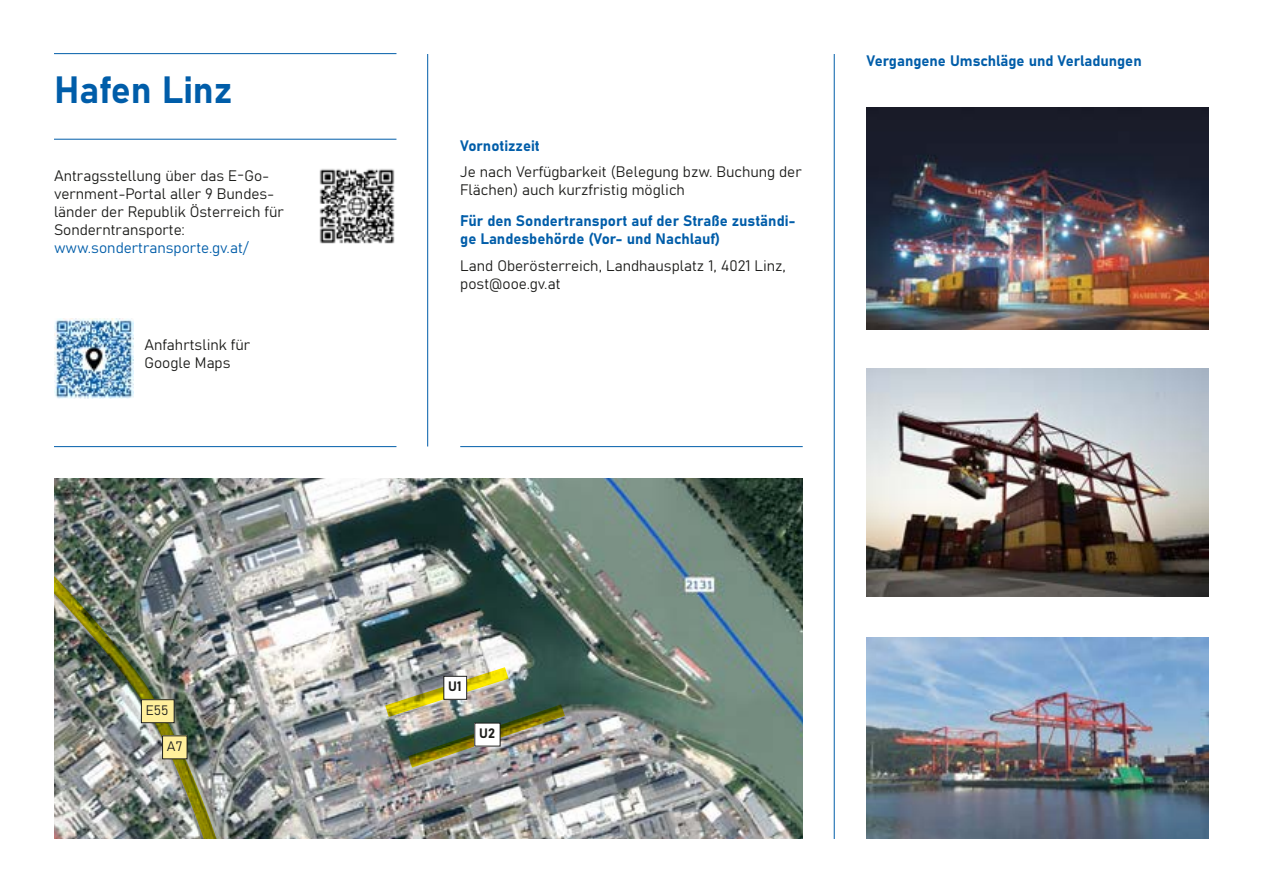
<style>
.page{position:relative;width:1263px;height:893px;background:#fff}
.page>*{position:absolute;margin:0;border:0;box-sizing:border-box;transform-origin:0 0}
.HL1_nicht_im_Inhalts{font:37.5px "Bahnschrift";color:#005da9}
.Text{font:15px/18px "Bahnschrift";color:#1d1d1b}
.HL3{font:15px/18px "Bahnschrift";color:#005da9}
.Straßentext{font:13.5px "Bahnschrift";color:#1d1d1b}
.s1{color:#005da9}
</style>
<div class="page">
<hr style="left:427px;top:54px;width:1px;height:392px;background:#005da9">
<hr style="left:834px;top:54px;width:1px;height:785px;background:#005da9">
<hr style="left:460px;top:446px;width:343px;height:1px;background:#005da9">
<hr style="left:54px;top:446px;width:342px;height:1px;background:#005da9">
<hr style="left:54px;top:139px;width:342px;height:1px;background:#005da9">
<hr style="left:54px;top:53px;width:342px;height:1px;background:#005da9">
<img style="left:54px;top:319px;width:79px;height:79px">
<img style="left:319px;top:169px;width:76px;height:75px">
<img style="left:54px;top:478px;width:749px;height:361px">
<img style="left:54px;top:566px;width:171px;height:273px">
<div style="left:163px;top:736px;width:24px;height:23px;background:#ffef9c"></div>
<div style="left:141px;top:700px;width:33px;height:23px;background:#ffef9c"></div>
<div style="left:141px;top:699px;width:33px;height:24px;border:1px solid #1d1d1b"></div>
<svg style="left:321px;top:611px;width:22px;height:44px"></svg>
<img style="left:372px;top:658px;width:206px;height:111px">
<div style="left:444px;top:676px;width:23px;height:23px;background:#fff"></div>
<div style="left:444px;top:676px;width:23px;height:23px;border:1px solid #1d1d1b"></div>
<div style="left:475px;top:723px;width:25px;height:23px;background:#fff"></div>
<img style="left:866px;top:107px;width:343px;height:223px">
<img style="left:866px;top:369px;width:343px;height:228px">
<img style="left:866px;top:637px;width:343px;height:202px">
<p class="HL1_nicht_im_Inhalts" style="left:54px;top:61px;width:180px">Hafen Linz</p>
<p class="Text" style="left:54px;top:165px;width:231px">Antragsstellung über das E-Go&shy;vernment-Portal aller 9 Bundes&shy;länder der Republik Österreich für<br>Sonderntransporte: <span class="s1">www.sondertransporte.gv.at/</span></p>
<p class="Text" style="left:144px;top:335px;width:107px">Anfahrtslink für<br>Google Maps</p>
<p class="Straßentext" style="left:146px;top:700px;width:24px">E55</p>
<p class="Straßentext" style="left:167px;top:736px;width:17px">A7</p>
<p class="HL3" style="left:460px;top:135px;width:81px">Vornotizzeit</p>
<p class="Text" style="left:460px;top:162px;width:343px">Je nach Verfügbarkeit (Belegung bzw. Buchung der<br>Flächen) auch kurzfristig möglich</p>
<p class="HL3" style="left:460px;top:211px;width:337px">Für den Sondertransport auf der Straße zuständi&shy;ge Landesbehörde (Vor- und Nachlauf)</p>
<p class="Text" style="left:460px;top:255px;width:327px">Land Oberösterreich, Landhausplatz 1, 4021 Linz, post@ooe.gv.at</p>
<p class="HL3" style="left:866px;top:51px;width:277px">Vergangene Umschläge und Verladungen</p>
<p class="Straßentext" style="left:448px;top:676px;width:15px">U1</p>
<p class="Straßentext" style="left:479px;top:723px;width:17px">U2</p>
</div>
